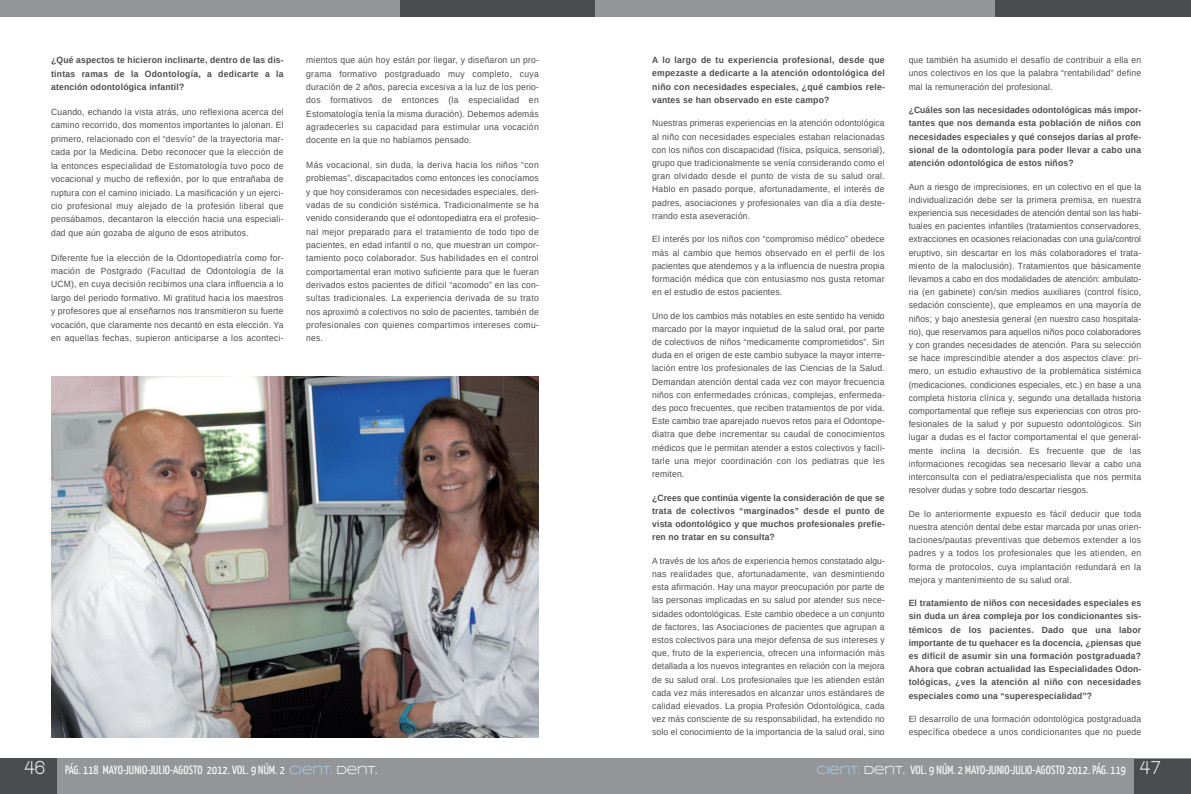
<style>
.page{position:relative;width:1191px;height:794px;background:#fff}
.page>*{position:absolute;margin:0;border:0;box-sizing:border-box;transform-origin:0 0}
.t1{font:12px "Yanone Kaffeesatz";letter-spacing:.015em;color:#fff}
.t2{font:9px/13.2px "Arimo";letter-spacing:.025em;color:#4b4c4d;text-align:justify;scale:.95 1}
.t3{font:700 9px/13.2px "Arimo";letter-spacing:.025em;color:#4b4c4d;text-align:justify;scale:.95 1}
.s1{font-family:"Walkway";font-weight:700;font-size:20px}
.s2{font-family:"Syncopate";color:#add2ed}
.s3{font-family:"Syncopate"}
</style>
<div class="page">
<div style="left:0;top:759px;width:595px;height:35px;background:#939598"></div>
<div style="left:595px;top:759px;width:596px;height:35px;background:#939598"></div>
<div style="left:0;top:759px;width:57px;height:35px;background:#4b4c4d"></div>
<div style="left:1134px;top:759px;width:57px;height:35px;background:#4b4c4d"></div>
<img style="left:51px;top:376px;width:488px;height:361px">
<div style="left:394px;top:0;width:201px;height:17px;background:#4b4c4d"></div>
<div style="left:0;top:0;width:399px;height:17px;background:#939598"></div>
<div style="left:989px;top:0;width:202px;height:17px;background:#4b4c4d"></div>
<div style="left:595px;top:0;width:400px;height:17px;background:#939598"></div>
<p class="t3" style="left:51px;top:53px;width:246px">¿Qué aspectos te hicieron inclinarte, dentro de las dis&shy;tintas ramas de la Odontología, a dedicarte a la atención odontológica infantil?</p>
<p class="t2" style="left:51px;top:105px;width:246px">Cuando, echando la vista atrás, uno reflexiona acerca del camino recorrido, dos momentos importantes lo jalonan. El primero, relacionado con el “desvío” de la trayectoria mar&shy;cada por la Medicina. Debo reconocer que la elección de la entonces especialidad de Estomatología tuvo poco de vocacional y mucho de reflexión, por lo que entrañaba de ruptura con el camino iniciado. La masificación y un ejerci&shy;cio profesional muy alejado de la profesión liberal que pensábamos, decantaron la elección hacia una especiali&shy;dad que aún gozaba de alguno de esos atributos.</p>
<p class="t2" style="left:51px;top:251px;width:246px">Diferente fue la elección de la Odontopediatría como for&shy;mación de Postgrado (Facultad de Odontología de la uCM), en cuya decisión recibimos una clara influencia a lo largo del periodo formativo. Mi gratitud hacia los maestros y profesores que al enseñarnos nos transmitieron su fuerte vocación, que claramente nos decantó en esta elección. ya en aquellas fechas, supieron anticiparse a los aconteci-</p>
<p class="t2" style="left:306px;top:53px;width:246px">mientos que aún hoy están por llegar, y diseñaron un pro&shy;grama formativo postgraduado muy completo, cuya duración de 2 años, parecía excesiva a la luz de los perio&shy;dos formativos de entonces (la especialidad en Estomatología tenía la misma duración). Debemos además agradecerles su capacidad para estimular una vocación docente en la que no habíamos pensado.</p>
<p class="t2" style="left:306px;top:158px;width:246px">Más vocacional, sin duda, la deriva hacia los niños “con problemas”, discapacitados como entonces les conocíamos y que hoy consideramos con necesidades especiales, deri&shy;vadas de su condición sistémica. Tradicionalmente se ha venido considerando que el odontopediatra era el profesio&shy;nal mejor preparado para el tratamiento de todo tipo de pacientes, en edad infantil o no, que muestran un compor&shy;tamiento poco colaborador. Sus habilidades en el control comportamental eran motivo suficiente para que le fueran derivados estos pacientes de difícil “acomodo” en las con&shy;sultas tradicionales. La experiencia derivada de su trato nos aproximó a colectivos no solo de pacientes, también de profesionales con quienes compartimos intereses comu&shy;nes.</p>
<p class="t3" style="left:652px;top:54px;width:246px">A lo largo de tu experiencia profesional, desde que empezaste a dedicarte a la atención odontológica del niño con necesidades especiales, ¿qué cambios rele&shy;vantes se han observado en este campo?</p>
<p class="t2" style="left:652px;top:117px;width:246px">Nuestras primeras experiencias en la atención odontológica al niño con necesidades especiales estaban relacionadas con los niños con discapacidad (física, psíquica, sensorial), grupo que tradicionalmente se venía considerando como el gran olvidado desde el punto de vista de su salud oral. hablo en pasado porque, afortunadamente, el interés de padres, asociaciones y profesionales van día a día deste&shy;rrando esta aseveración.</p>
<p class="t2" style="left:652px;top:233px;width:246px">El interés por los niños con “compromiso médico” obedece más al cambio que hemos observado en el perfil de los pacientes que atendemos y a la influencia de nuestra propia formación médica que con entusiasmo nos gusta retomar en el estudio de estos pacientes.</p>
<p class="t2" style="left:652px;top:309px;width:246px">uno de los cambios más notables en este sentido ha venido marcado por la mayor inquietud de la salud oral, por parte de colectivos de niños “medicamente comprometidos”. Sin duda en el origen de este cambio subyace la mayor interre&shy;lación entre los profesionales de las Ciencias de la Salud.<br>Demandan atención dental cada vez con mayor frecuencia niños con enfermedades crónicas, complejas, enfermeda&shy;des poco frecuentes, que reciben tratamientos de por vida.<br>Este cambio trae aparejado nuevos retos para el Odontope&shy;diatra que debe incrementar su caudal de conocimientos médicos que le permitan atender a estos colectivos y facili&shy;tarle una mejor coordinación con los pediatras que les remiten.</p>
<p class="t3" style="left:652px;top:491px;width:246px">¿Crees que continúa vigente la consideración de que se trata de colectivos “marginados” desde el punto de vista odontológico y que muchos profesionales prefie&shy;ren no tratar en su consulta?</p>
<p class="t2" style="left:652px;top:554px;width:246px">A través de los años de experiencia hemos constatado algu&shy;nas realidades que, afortunadamente, van desmintiendo esta afirmación. hay una mayor preocupación por parte de las personas implicadas en su salud por atender sus nece&shy;sidades odontológicas. Este cambio obedece a un conjunto de factores, las Asociaciones de pacientes que agrupan a estos colectivos para una mejor defensa de sus intereses y que, fruto de la experiencia, ofrecen una información más detallada a los nuevos integrantes en relación con la mejora de su salud oral. Los profesionales que les atienden están cada vez más interesados en alcanzar unos estándares de calidad elevados. La propia Profesión Odontológica, cada vez más consciente de su responsabilidad, ha extendido no solo el conocimiento de la importancia de la salud oral, sino</p>
<p class="t2" style="left:908px;top:54px;width:246px">que también ha asumido el desafío de contribuir a ella en unos colectivos en los que la palabra “rentabilidad” define mal la remuneración del profesional.</p>
<p class="t3" style="left:908px;top:103px;width:246px">¿Cuáles son las necesidades odontológicas más impor&shy;tantes que nos demanda esta población de niños con necesidades especiales y qué consejos darías al profe&shy;sional de la odontología para poder llevar a cabo una atención odontológica de estos niños?</p>
<p class="t2" style="left:908px;top:180px;width:246px">Aun a riesgo de imprecisiones, en un colectivo en el que la individualización debe ser la primera premisa, en nuestra experiencia sus necesidades de atención dental son las habi&shy;tuales en pacientes infantiles (tratamientos conservadores, extracciones en ocasiones relacionadas con una guía/control eruptivo, sin descartar en los más colaboradores el trata&shy;miento de la maloclusión). Tratamientos que básicamente llevamos a cabo en dos modalidades de atención: ambulato&shy;ria (en gabinete) con/sin medios auxiliares (control físico, sedación consciente), que empleamos en una mayoría de niños; y bajo anestesia general (en nuestro caso hospitala&shy;rio), que reservamos para aquellos niños poco colaboradores y con grandes necesidades de atención. Para su selección se hace imprescindible atender a dos aspectos clave: pri&shy;mero, un estudio exhaustivo de la problemática sistémica (medicaciones, condiciones especiales, etc.) en base a una completa historia clínica y, segundo una detallada historia comportamental que refleje sus experiencias con otros pro&shy;fesionales de la salud y por supuesto odontológicos. Sin lugar a dudas es el factor comportamental el que general&shy;mente inclina la decisión. Es frecuente que de las informaciones recogidas sea necesario llevar a cabo una interconsulta con el pediatra/especialista que nos permita resolver dudas y sobre todo descartar riesgos.</p>
<p class="t2" style="left:908px;top:507px;width:246px">De lo anteriormente expuesto es fácil deducir que toda nuestra atención dental debe estar marcada por unas orien&shy;taciones/pautas preventivas que debemos extender a los padres y a todos los profesionales que les atienden, en forma de protocolos, cuya implantación redundará en la mejora y mantenimiento de su salud oral.</p>
<p class="t3" style="left:908px;top:596px;width:246px">El tratamiento de niños con necesidades especiales es sin duda un área compleja por los condicionantes sis&shy;témicos de los pacientes. Dado que una labor importante de tu quehacer es la docencia, ¿piensas que es difícil de asumir sin una formación postgraduada?<br>Ahora que cobran actualidad las Especialidades Odon&shy;tológicas, ¿ves la atención al niño con necesidades especiales como una “superespecialidad”?</p>
<p class="t2" style="left:908px;top:712px;width:246px">El desarrollo de una formación odontológica postgraduada específica obedece a unos condicionantes que no puede</p>
<h1 class="t1" style="left:24px;top:763px;width:354px"><span class="s1">46</span> PÁG. 118 MAYO-JUNIO-JULIO-AGOSTO 2012. VOL. 9 NÚM. 2 <span class="s2">CIENT.</span> <span class="s3">DENT.</span></h1>
<h1 class="t1" style="left:816px;top:763px;width:346px"><span class="s2">CIENT.</span> <span class="s3">DENT.</span> VOL. 9 NÚM. 2 MAYO-JUNIO-JULIO-AGOSTO 2012. PÁG. 119 <span class="s1">47</span></h1>
</div>
